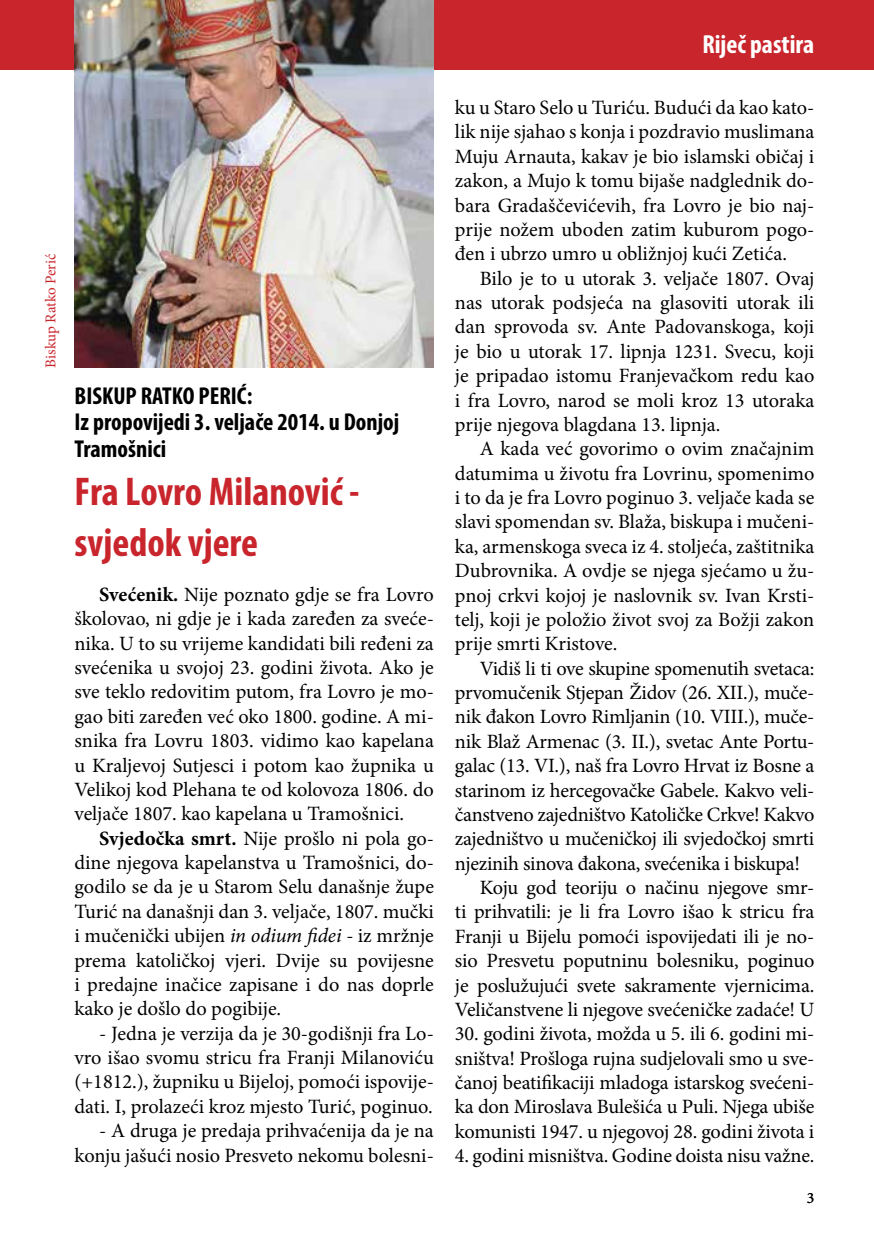
<style>
.page{position:relative;width:874px;height:1241px;background:#fff}
.page>*{position:absolute;margin:0;border:0;box-sizing:border-box;transform-origin:0 0}
.t1{font:700 condensed 40.25px/50.4px "Myriad Pro";color:#c9252c}
.t2{font:700 condensed 26.25px "Myriad Pro";color:#fff}
.t3{font:700 condensed 24.5px/26.2px "Myriad Pro";color:#000}
.t4{font:20.3px/24.3px "Minion Pro";letter-spacing:-.01em;color:#000;text-align:justify}
.t5{font:15.75px "Minion Pro";color:#000}
.t6{font:15.05px "Minion Pro";letter-spacing:-.005em;color:#c9252c}
.s1{font-weight:700}
.s2{font-style:italic}
</style>
<div class="page">
<div style="left:0;top:0;width:873px;height:69px;background:#c9252c"></div>
<img style="left:74px;top:0;width:359px;height:367px">
<p class="t6" style="left:41px;top:367px;width:116px;rotate:-90deg">Biskup Ratko Perić</p>
<p class="t3" style="left:74px;top:382px;width:326px">BISKUP RATKO PERIĆ:<br>Iz propovijedi 3. veljače 2014. u Donjoj<br>Tramošnici</p>
<h1 class="t1" style="left:74px;top:465px;width:286px">Fra Lovro Milanović - svjedok vjere</h1>
<p class="t4" style="left:74px;top:582px;width:361px;text-indent:25px"><span class="s1">Svećenik.</span> Nije poznato gdje se fra Lovro školovao, ni gdje je i kada zaređen za sveće&shy;nika. U to su vrijeme kandidati bili ređeni za svećenika u svojoj 23. godini života. Ako je sve teklo redovitim putom, fra Lovro je mo&shy;gao biti zaređen već oko 1800. godine. A mi&shy;snika fra Lovru 1803. vidimo kao kapelana u Kraljevoj Sutjesci i potom kao župnika u Velikoj kod Plehana te od kolovoza 1806. do veljače 1807. kao kapelana u Tramošnici.</p>
<p class="t4" style="left:74px;top:826px;width:361px;text-indent:25px"><span class="s1">Svjedočka smrt.</span> Nije prošlo ni pola go&shy;dine njegova kapelanstva u Tramošnici, do&shy;godilo se da je u Starom Selu današnje župe Turić na današnji dan 3. veljače, 1807. mučki i mučenički ubijen <span class="s2">in odium fidei -</span> iz mržnje prema katoličkoj vjeri. Dvije su povijesne i predajne inačice zapisane i do nas doprle kako je došlo do pogibije.</p>
<p class="t4" style="left:74px;top:1020px;width:361px;text-indent:25px">- Jedna je verzija da je 30-godišnji fra Lo&shy;vro išao svomu stricu fra Franji Milanoviću (+1812.), župniku u Bijeloj, pomoći ispovije&shy;dati. I, prolazeći kroz mjesto Turić, poginuo.</p>
<p class="t4" style="left:74px;top:1118px;width:361px;text-align:right">- A druga je predaja prihvaćenija da je na konju jašući nosio Presveto nekomu bolesni-</p>
<p class="t2" style="left:702px;top:28px;width:113px">Riječ pastira</p>
<p class="t4" style="left:454px;top:95px;width:361px">ku u Staro Selo u Turiću. Budući da kao kato&shy;lik nije sjahao s konja i pozdravio muslimana Muju Arnauta, kakav je bio islamski običaj i zakon, a Mujo k tomu bijaše nadglednik do&shy;bara Gradaščevićevih, fra Lovro je bio naj&shy;prije nožem uboden zatim kuburom pogo&shy;đen i ubrzo umro u obližnjoj kući Zetića.</p>
<p class="t4" style="left:454px;top:266px;width:361px;text-indent:25px">Bilo je to u utorak 3. veljače 1807. Ovaj nas utorak podsjeća na glasoviti utorak ili dan sprovoda sv. Ante Padovanskoga, koji je bio u utorak 17. lipnja 1231. Svecu, koji je pripadao istomu Franjevačkom redu kao i fra Lovro, narod se moli kroz 13 utoraka prije njegova blagdana 13. lipnja.</p>
<p class="t4" style="left:454px;top:436px;width:361px;text-indent:25px">A kada već govorimo o ovim značajnim datumima u životu fra Lovrinu, spomenimo i to da je fra Lovro poginuo 3. veljače kada se slavi spomendan sv. Blaža, biskupa i mučeni&shy;ka, armenskoga sveca iz 4. stoljeća, zaštitnika Dubrovnika. A ovdje se njega sjećamo u žu&shy;pnoj crkvi kojoj je naslovnik sv. Ivan Krsti&shy;telj, koji je položio život svoj za Božji zakon prije smrti Kristove.</p>
<p class="t4" style="left:479px;top:656px;width:336px">Vidiš li ti ove skupine spomenutih svetaca:</p>
<p class="t4" style="left:454px;top:680px;width:361px">prvomučenik Stjepan Židov (26. XII.), muče-</p>
<p class="t4" style="left:454px;top:704px;width:361px">nik đakon Lovro Rimljanin (10. VIII.), muče-</p>
<p class="t4" style="left:454px;top:729px;width:361px">nik Blaž Armenac (3. II.), svetac Ante Portu-</p>
<p class="t4" style="left:454px;top:753px;width:361px">galac (13. VI.), naš fra Lovro Hrvat iz Bosne a</p>
<p class="t4" style="left:454px;top:778px;width:361px">starinom iz hercegovačke Gabele. Kakvo veli-</p>
<p class="t4" style="left:454px;top:802px;width:361px">čanstveno zajedništvo Katoličke Crkve! Kakvo</p>
<p class="t4" style="left:454px;top:826px;width:361px">zajedništvo u mučeničkoj ili svjedočkoj smrti</p>
<p class="t4" style="left:454px;top:851px;width:346px">njezinih sinova đakona, svećenika i biskupa!</p>
<p class="t4" style="left:479px;top:875px;width:336px">Koju god teoriju o načinu njegove smr-</p>
<p class="t4" style="left:454px;top:899px;width:361px">ti prihvatili: je li fra Lovro išao k stricu fra</p>
<p class="t4" style="left:454px;top:924px;width:361px">Franji u Bijelu pomoći ispovijedati ili je no-</p>
<p class="t4" style="left:454px;top:948px;width:361px">sio Presvetu poputninu bolesniku, poginuo</p>
<p class="t4" style="left:454px;top:972px;width:361px">je poslužujući svete sakramente vjernicima.</p>
<p class="t4" style="left:454px;top:997px;width:361px">Veličanstvene li njegove svećeničke zadaće! U</p>
<p class="t4" style="left:454px;top:1021px;width:361px">30. godini života, možda u 5. ili 6. godini mi&shy;sništva! Prošloga rujna sudjelovali smo u sve&shy;čanoj beatifikaciji mladoga istarskog svećeni&shy;ka don Miroslava Bulešića u Puli. Njega ubiše komunisti 1947. u njegovoj 28. godini života i</p>
<p class="t4" style="left:454px;top:1143px;width:361px">4. godini misništva. Godine doista nisu važne.</p>
<p class="t5" style="left:806px;top:1187px;width:9px">3</p>
</div>
